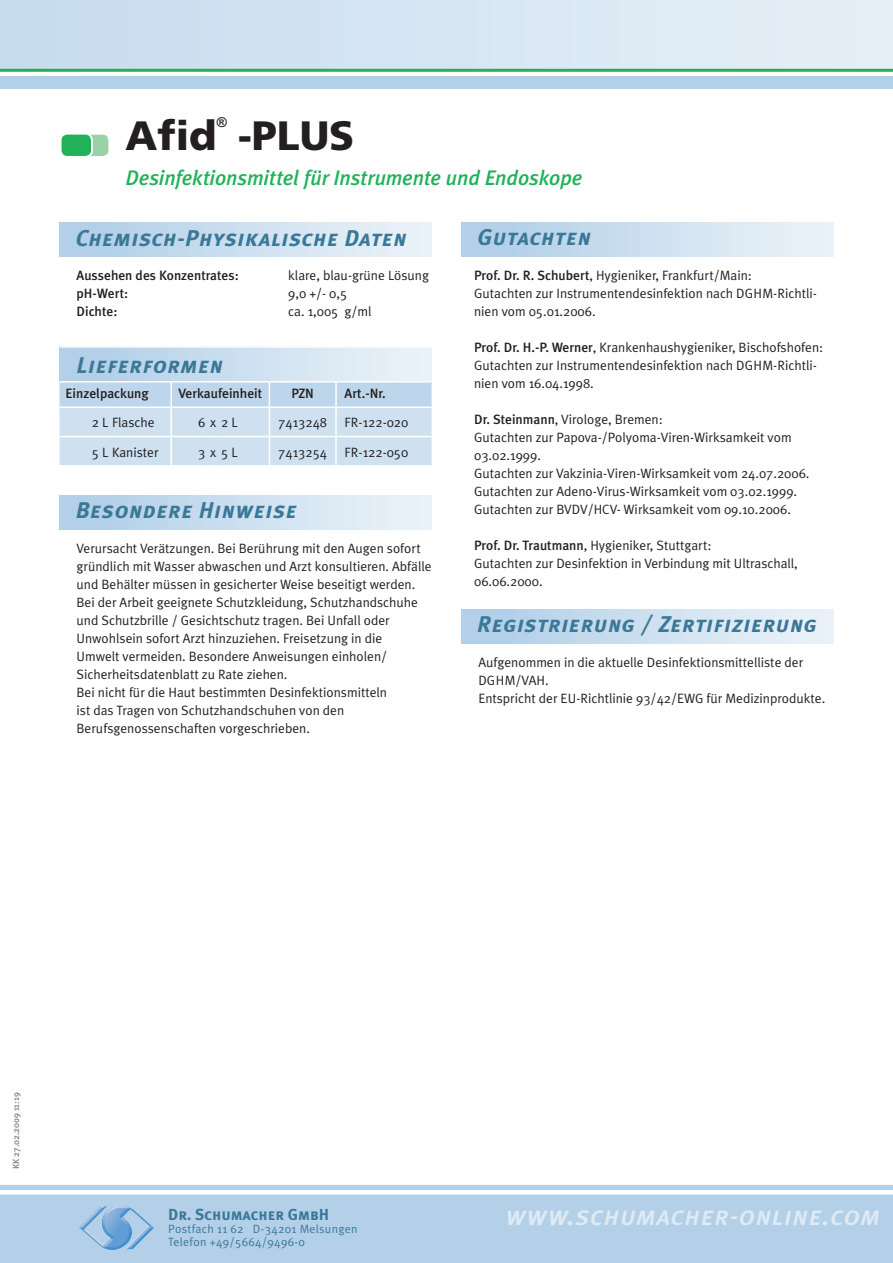
<style>
.page{position:relative;width:893px;height:1263px;background:#fff}
.page>*{position:absolute;margin:0;border:0;box-sizing:border-box;transform-origin:0 0}
.t1{font:900 40.95px "Frutiger";color:#231f20}
.t2{font:italic 27px "Meta Plus Medium Caps";letter-spacing:.025em;color:#deebf5}
.t3{font:italic 22.8px "Meta Plus Bold Caps";letter-spacing:.025em;color:#3b7898}
.t4{font:italic 500 21px "Meta Plus";letter-spacing:-.005em;color:#21b259}
.t5{font:15.9px "Meta Plus Bold Caps";color:#3b7898}
.t6{font:700 13.65px "Gill Sans";color:#231f20}
.t7{font:13.5px/18px "Meta Plus Normal";color:#231f20}
.t8{font:500 13.5px "Meta Plus";color:#231f20}
.t9{font:12px/13.4px "Meta Plus Normal";letter-spacing:.025em;color:#3b7898}
.t10{font:500 9px "Meta Plus";color:#808285}
.s1{font-family:"Meta Plus";font-weight:500}
</style>
<div class="page">
<div style="left:0;top:0;width:893px;height:69px;background:linear-gradient(to right,#c6dcee,#e7f0f7)"></div>
<hr style="left:0;top:69px;width:893px;height:3px;background:#21b259">
<div style="left:0;top:76px;width:893px;height:13px;background:#b3d0e8"></div>
<div style="left:0;top:1185px;width:893px;height:78px;background:#b3d0e8"></div>
<hr style="left:0;top:1191px;width:893px;height:3px;background:#fff">
<img style="left:79px;top:1205px;width:75px;height:45px">
<div style="left:508px;top:1210px;width:371px;height:15px;background:#b3d0e8"></div>
<div style="left:60px;top:495px;width:372px;height:34px;background:linear-gradient(to right,#aecde7,#edf3f9)"></div>
<div style="left:461px;top:222px;width:372px;height:34px;background:linear-gradient(to right,#aecde7,#edf3f9)"></div>
<div style="left:461px;top:609px;width:372px;height:34px;background:linear-gradient(to right,#aecde7,#edf3f9)"></div>
<div style="left:78px;top:134px;width:31px;height:23px;background:#9bd2a5;border-radius:7px"></div>
<div style="left:77px;top:133px;width:33px;height:25px;border:2px solid #fff;border-radius:7px"></div>
<div style="left:61px;top:134px;width:31px;height:23px;background:#21b259;border-radius:7px"></div>
<div style="left:60px;top:133px;width:33px;height:25px;border:2px solid #fff;border-radius:7px"></div>
<div style="left:60px;top:347px;width:372px;height:35px;background:linear-gradient(to right,#aecde7,#edf3f9)"></div>
<hr style="left:60px;top:346px;width:52px;height:2px;background:#fff">
<hr style="left:112px;top:346px;width:59px;height:2px;background:#fff">
<hr style="left:171px;top:346px;width:34px;height:2px;background:#fff">
<svg style="left:205px;top:346px;width:16px;height:2px"></svg>
<hr style="left:221px;top:346px;width:48px;height:2px;background:#fff">
<hr style="left:269px;top:346px;width:67px;height:2px;background:#fff">
<hr style="left:336px;top:346px;width:96px;height:2px;background:#fff">
<svg style="left:60px;top:381px;width:372px;height:85px;background:#cde0f0"></svg>
<div style="left:60px;top:223px;width:371px;height:34px;background:linear-gradient(to right,#aecde7,#edf3f9)"></div>
<h1 class="t1" style="left:126px;top:111px;width:93px">Afid</h1>
<p class="t6" style="left:217px;top:115px;width:12px">®</p>
<h1 class="t1" style="left:238px;top:111px;width:118px">-PLUS</h1>
<h3 class="t4" style="left:126px;top:165px;width:459px">Desinfektionsmittel für Instrumente und Endoskope</h3>
<h3 class="t3" style="left:76px;top:225px;width:333px">Chemisch-Physikalische Daten</h3>
<p class="t8" style="left:77px;top:267px;width:164px">Aussehen des Konzentrates:</p>
<p class="t7" style="left:288px;top:266px;width:142px">klare, blau-grüne Lösung</p>
<p class="t8" style="left:77px;top:285px;width:53px">pH-Wert:</p>
<p class="t7" style="left:288px;top:284px;width:61px">9,0 +/- 0,5</p>
<p class="t8" style="left:77px;top:303px;width:42px">Dichte:</p>
<p class="t7" style="left:288px;top:302px;width:85px">ca. 1,005 g/ml</p>
<h3 class="t3" style="left:77px;top:352px;width:148px">Lieferformen</h3>
<p class="t8" style="left:66px;top:386px;width:85px">Einzelpackung</p>
<p class="t8" style="left:178px;top:386px;width:85px">Verkaufeinheit</p>
<p class="t8" style="left:292px;top:386px;width:24px">PZN</p>
<p class="t8" style="left:345px;top:386px;width:43px">Art.-Nr.</p>
<p class="t7" style="left:92px;top:413px;width:64px">2 L Flasche</p>
<p class="t7" style="left:198px;top:413px;width:41px">6x2 L</p>
<p class="t7" style="left:278px;top:413px;width:50px">7413248</p>
<p class="t7" style="left:345px;top:413px;width:65px">FR-122-020</p>
<p class="t7" style="left:92px;top:443px;width:68px">5 L Kanister</p>
<p class="t7" style="left:198px;top:443px;width:41px">3x5 L</p>
<p class="t7" style="left:278px;top:443px;width:50px">7413254</p>
<p class="t7" style="left:345px;top:443px;width:65px">FR-122-050</p>
<h3 class="t3" style="left:76px;top:497px;width:223px">Besondere Hinweise</h3>
<p class="t7" style="left:77px;top:539px;width:356px">Verursacht Verätzungen. Bei Berührung mit den Augen sofort gründlich mit Wasser abwaschen und Arzt konsultieren. Abfälle und Behälter müssen in gesicherter Weise beseitigt werden.<br>Bei der Arbeit geeignete Schutzkleidung, Schutzhandschuhe und Schutzbrille / Gesichtschutz tragen. Bei Unfall oder Unwohlsein sofort Arzt hinzuziehen. Freisetzung in die<br>Umwelt vermeiden. Besondere Anweisungen einholen/ Sicherheitsdatenblatt zu Rate ziehen.<br>Bei nicht für die Haut bestimmten Desinfektionsmitteln<br>ist das Tragen von Schutzhandschuhen von den Berufsgenossenschaften vorgeschrieben.</p>
<h3 class="t3" style="left:477px;top:224px;width:115px">Gutachten</h3>
<p class="t7" style="left:474px;top:266px;width:344px"><span class="s1">Prof. Dr. R. Schubert</span>, Hygieniker, Frankfurt/Main:<br>Gutachten zur Instrumentendesinfektion nach DGHM-Richtli&shy;nien vom 05.01.2006.</p>
<p class="t7" style="left:474px;top:338px;width:351px"><span class="s1">Prof. Dr. H.-P. Werner</span>, Krankenhaushygieniker, Bischofshofen:<br>Gutachten zur Instrumentendesinfektion nach DGHM-Richtli&shy;nien vom 16.04.1998.</p>
<p class="t7" style="left:474px;top:410px;width:337px"><span class="s1">Dr. Steinmann</span>, Virologe, Bremen:<br>Gutachten zur Papova-/Polyoma-Viren-Wirksamkeit vom 03.02.1999.<br>Gutachten zur Vakzinia-Viren-Wirksamkeit vom 24.07.2006.<br>Gutachten zur Adeno-Virus-Wirksamkeit vom 03.02.1999.<br>Gutachten zur BVDV/HCV- Wirksamkeit vom 09.10.2006.</p>
<p class="t7" style="left:474px;top:536px;width:325px"><span class="s1">Prof. Dr. Trautmann</span>, Hygieniker, Stuttgart:<br>Gutachten zur Desinfektion in Verbindung mit Ultraschall,<br>06.06.2000.</p>
<h3 class="t3" style="left:477px;top:611px;width:341px">Registrierung / Zertifizierung</h3>
<p class="t7" style="left:478px;top:653px;width:348px">Aufgenommen in die aktuelle Desinfektionsmittelliste der<br>DGHM/VAH.<br>Entspricht der EU-Richtlinie 93/42/EWG für Medizinprodukte.</p>
<p class="t10" style="left:11px;top:1169px;width:78px;rotate:-90deg">KK 27.02.2009 11:19</p>
<p class="t5" style="left:168px;top:1205px;width:162px">Dr. Schumacher GmbH</p>
<p class="t9" style="left:168px;top:1222px;width:191px">Postfach 11 62 D-34201 Melsungen<br>Telefon +49/5664/9496-0</p>
<h2 class="t2" style="left:505px;top:1200px;width:376px">www.schumacher-online.com</h2>
</div>
